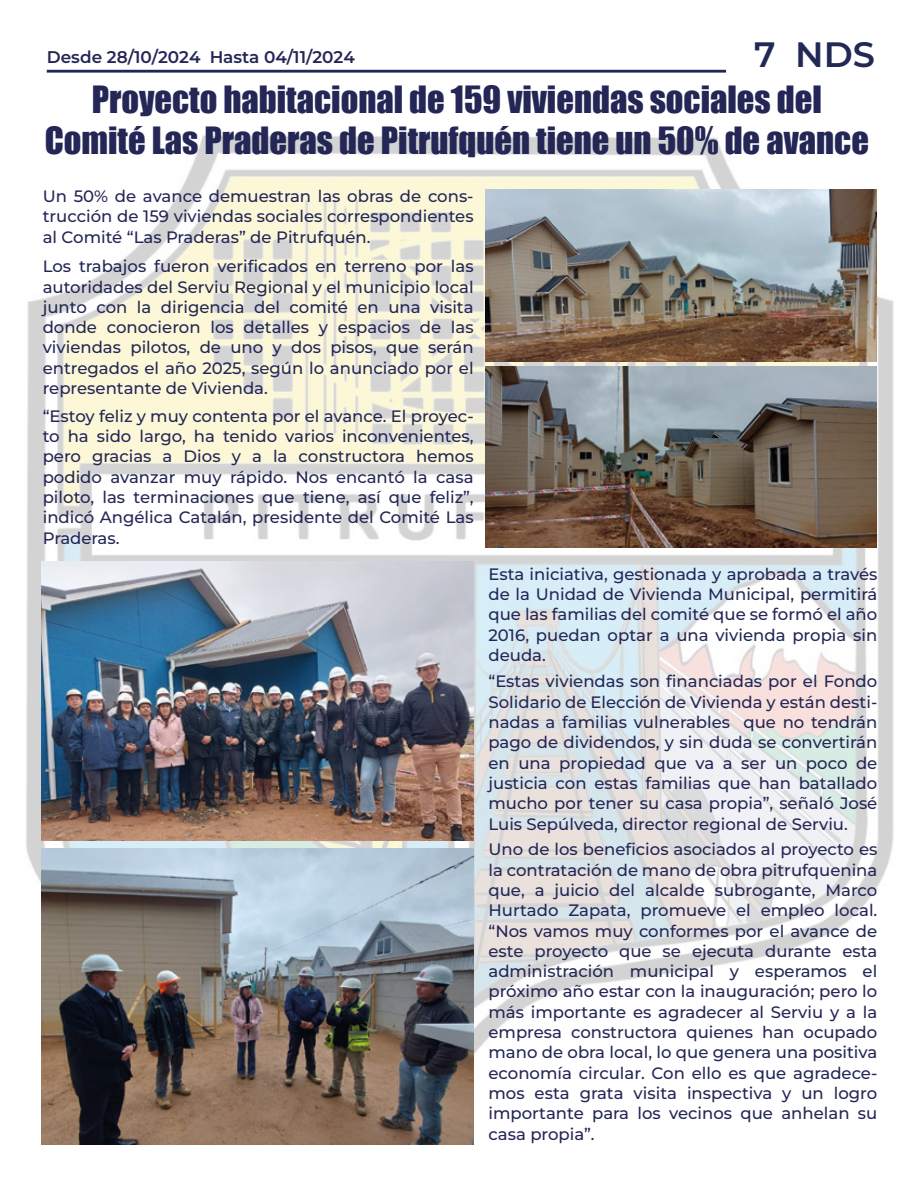
<style>
.page{position:relative;width:920px;height:1187px;background:#fff}
.page>*{position:absolute;margin:0;border:0;box-sizing:border-box;transform-origin:0 0}
.t1{font:600 35.25px "Montserrat";color:#222955}
.t2{font:34.5px/41.4px "Impact";color:#242756;text-align:center}
.t3{font:600 16.95px "Montserrat";color:#242756}
.t4{font:500 16.5px/20.2px "Montserrat";color:#242756;text-align:justify}
</style>
<div class="page">
<img style="left:26px;top:69px;width:868px;height:1076px">
<hr style="left:47px;top:70px;width:679px;height:3px;background:#242756">
<img style="left:41px;top:561px;width:433px;height:279px">
<img style="left:41px;top:848px;width:433px;height:296px">
<img style="left:485px;top:190px;width:392px;height:171px">
<img style="left:485px;top:366px;width:392px;height:181px">
<p class="t3" style="left:47px;top:46px;width:310px">Desde 28/10/2024 Hasta 04/11/2024</p>
<h1 class="t1" style="left:754px;top:31px;width:122px">7 NDS</h1>
<h2 class="t2" style="left:45px;top:77px;width:826px">Proyecto habitacional de 159 viviendas sociales del<br>Comité Las Praderas de Pitrufquén tiene un 50% de avance</h2>
<p class="t4" style="left:43px;top:186px;width:432px">Un 50% de avance demuestran las obras de cons&shy;trucción de 159 viviendas sociales correspondientes al Comité “Las Praderas” de Pitrufquén.</p>
<p class="t4" style="left:43px;top:256px;width:432px">Los trabajos fueron verificados en terreno por las autoridades del Serviu Regional y el municipio local junto con la dirigencia del comité en una visita donde conocieron los detalles y espacios de las viviendas pilotos, de uno y dos pisos, que serán entregados el año 2025, según lo anunciado por el representante de Vivienda.</p>
<p class="t4" style="left:43px;top:405px;width:432px">“Estoy feliz y muy contenta por el avance. El proyec&shy;to ha sido largo, ha tenido varios inconvenientes, pero gracias a Dios y a la constructora hemos podido avanzar muy rápido. Nos encantó la casa piloto, las terminaciones que tiene, así que feliz”, indicó Angélica Catalán, presidente del Comité Las Praderas.</p>
<p class="t4" style="left:488px;top:563px;width:390px">Esta iniciativa, gestionada y aprobada a través de la Unidad de Vivienda Municipal, permitirá que las familias del comité que se formó el año 2016, puedan optar a una vivienda propia sin deuda.</p>
<p class="t4" style="left:488px;top:671px;width:390px">“Estas viviendas son financiadas por el Fondo Solidario de Elección de Vivienda y están desti&shy;nadas a familias vulnerables que no tendrán pago de dividendos, y sin duda se convertirán en una propiedad que va a ser un poco de justicia con estas familias que han batallado mucho por tener su casa propia”, señaló José Luis Sepúlveda, director regional de Serviu.</p>
<p class="t4" style="left:488px;top:838px;width:390px">Uno de los beneficios asociados al proyecto es la contratación de mano de obra pitrufquenina que, a juicio del alcalde subrogante, Marco Hurtado Zapata, promueve el empleo local. “Nos vamos muy conformes por el avance de este proyecto que se ejecuta durante esta administración municipal y esperamos el próximo año estar con la inauguración; pero lo más importante es agradecer al Serviu y a la empresa constructora quienes han ocupado mano de obra local, lo que genera una positiva economía circular. Con ello es que agradece&shy;mos esta grata visita inspectiva y un logro importante para los vecinos que anhelan su casa propia”.</p>
</div>
